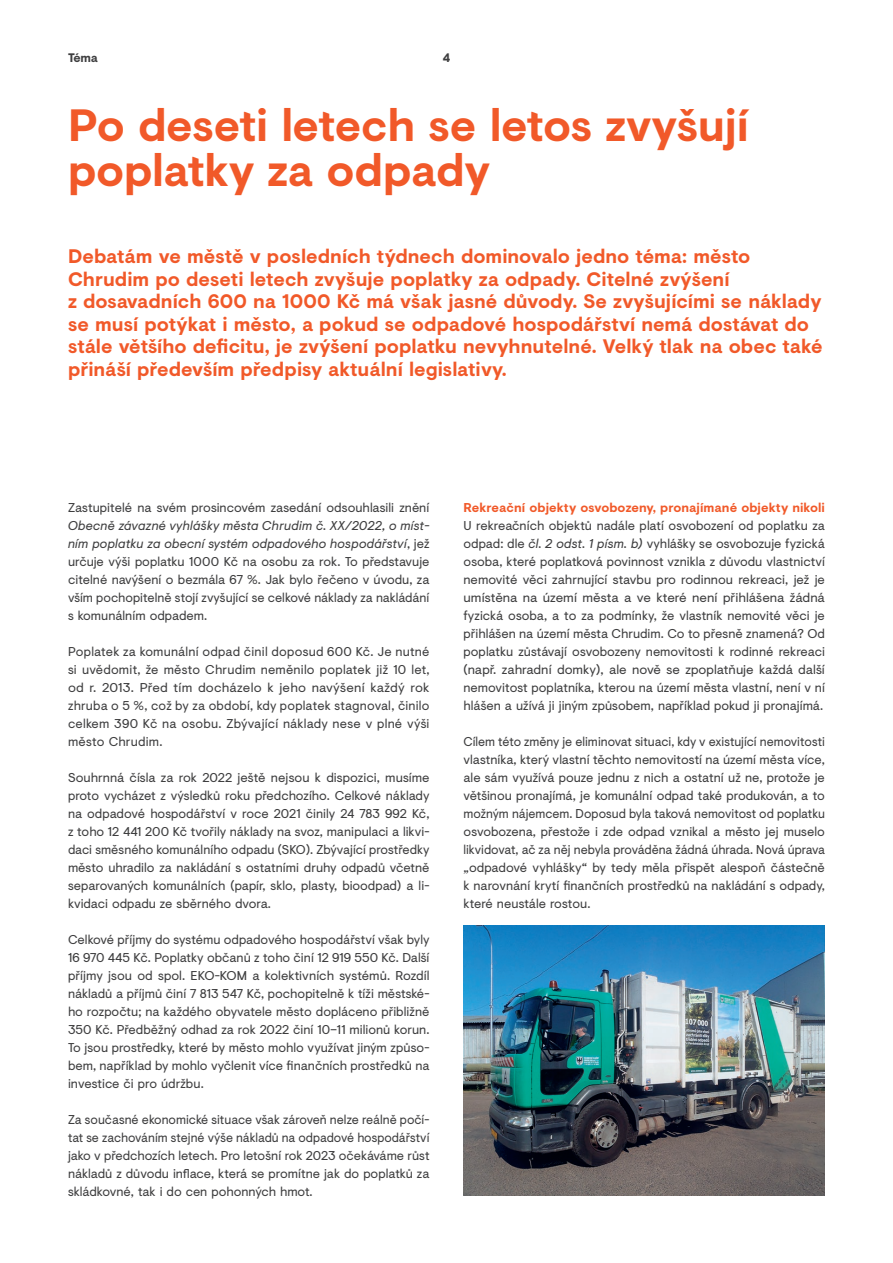
<style>
.page{position:relative;width:893px;height:1263px;background:#fff}
.page>*{position:absolute;margin:0;border:0;box-sizing:border-box;transform-origin:0 0}
.t1{font:700 45px/45px "Visuelt";letter-spacing:-.005em;color:#f15929}
.t2{font:700 19.5px/22.5px "Visuelt";color:#f15929}
.t3{font:12.75px/18px "Visuelt";color:#3e3e3f;text-align:justify}
.t4{font:700 12.75px "Visuelt";letter-spacing:.005em;color:#f15929}
.t5{font:700 12.3px "Visuelt";color:#3e3e3f}
.s1{font-style:italic}
</style>
<div class="page">
<img style="left:463px;top:926px;width:362px;height:270px">
<p class="t5" style="left:68px;top:49px;width:31px">Téma</p>
<p class="t5" style="left:443px;top:49px;width:9px">4</p>
<h1 class="t1" style="left:68px;top:102px;width:682px">Po deseti letech se letos zvyšují poplatky za odpady</h1>
<p class="t2" style="left:68px;top:245px;width:756px">Debatám ve městě v posledních týdnech dominovalo jedno téma: město Chrudim po deseti letech zvyšuje poplatky za odpady. Citelné zvýšení<br>z dosavadních 600 na 1000 Kč má však jasné důvody. Se zvyšujícími se náklady se musí potýkat i město, a pokud se odpadové hospodářství nemá dostávat do stále většího deficitu, je zvýšení poplatku nevyhnutelné. Velký tlak na obec také přináší především předpisy aktuální legislativy.</p>
<p class="t3" style="left:68px;top:498px;width:363px">Zastupitelé na svém prosincovém zasedání odsouhlasili znění</p>
<p class="t3" style="left:68px;top:516px;width:363px"><span class="s1">Obecně závazné vyhlášky města Chrudim č. XX/2022, o míst&shy;ním poplatku za obecní systém odpadového hospodářství</span>, jež určuje výši poplatku 1000 Kč na osobu za rok. To představuje citelné navýšení o bezmála 67 %. Jak bylo řečeno v úvodu, za vším pochopitelně stojí zvyšující se celkové náklady za nakládání s komunálním odpadem.</p>
<p class="t3" style="left:68px;top:642px;width:363px">Poplatek za komunální odpad činil doposud 600 Kč. Je nutné si uvědomit, že město Chrudim neměnilo poplatek již 10 let, od r. 2013. Před tím docházelo k jeho navýšení každý rok zhruba o 5 %, což by za období, kdy poplatek stagnoval, činilo celkem 390 Kč na osobu. Zbývající náklady nese v plné výši město Chrudim.</p>
<p class="t3" style="left:68px;top:768px;width:363px">Souhrnná čísla za rok 2022 ještě nejsou k dispozici, musíme proto vycházet z výsledků roku předchozího. Celkové náklady na odpadové hospodářství v roce 2021 činily 24 783 992 Kč, z toho 12 441 200 Kč tvořily náklady na svoz, manipulaci a likvi&shy;daci směsného komunálního odpadu (SKO). Zbývající prostředky město uhradilo za nakládání s ostatními druhy odpadů včetně separovaných komunálních (papír, sklo, plasty, bioodpad) a li&shy;kvidaci odpadu ze sběrného dvora.</p>
<p class="t3" style="left:68px;top:930px;width:363px">Celkové příjmy do systému odpadového hospodářství však byly 16 970 445 Kč. Poplatky občanů z toho činí 12 919 550 Kč. Další příjmy jsou od spol. EKO-KOM a kolektivních systémů. Rozdíl nákladů a příjmů činí 7 813 547 Kč, pochopitelně k tíži městské&shy;ho rozpočtu; na každého obyvatele město dopláceno přibližně 350 Kč. Předběžný odhad za rok 2022 činí 10–11 milionů korun.<br>To jsou prostředky, které by město mohlo využívat jiným způso&shy;bem, například by mohlo vyčlenit více finančních prostředků na investice či pro údržbu.</p>
<p class="t3" style="left:68px;top:1110px;width:363px">Za současné ekonomické situace však zároveň nelze reálně počí&shy;tat se zachováním stejné výše nákladů na odpadové hospodářství jako v předchozích letech. Pro letošní rok 2023 očekáváme růst nákladů z důvodu inflace, která se promítne jak do poplatků za skládkovné, tak i do cen pohonných hmot.</p>
<p class="t4" style="left:463px;top:498px;width:363px">Rekreační objekty osvobozeny, pronajímané objekty nikoli</p>
<p class="t3" style="left:463px;top:516px;width:363px">U rekreačních objektů nadále platí osvobození od poplatku za odpad: dle <span class="s1">čl. 2 odst. 1 písm. b)</span> vyhlášky se osvobozuje fyzická osoba, které poplatková povinnost vznikla z důvodu vlastnictví nemovité věci zahrnující stavbu pro rodinnou rekreaci, jež je umístěna na území města a ve které není přihlášena žádná fyzická osoba, a to za podmínky, že vlastník nemovité věci je přihlášen na území města Chrudim. Co to přesně znamená? Od poplatku zůstávají osvobozeny nemovitosti k rodinné rekreaci (např. zahradní domky), ale nově se zpoplatňuje každá další nemovitost poplatníka, kterou na území města vlastní, není v ní hlášen a užívá ji jiným způsobem, například pokud ji pronajímá.</p>
<p class="t3" style="left:463px;top:732px;width:363px">Cílem této změny je eliminovat situaci, kdy v existující nemovitosti vlastníka, který vlastní těchto nemovitostí na území města více, ale sám využívá pouze jednu z nich a ostatní už ne, protože je většinou pronajímá, je komunální odpad také produkován, a to možným nájemcem. Doposud byla taková nemovitost od poplatku osvobozena, přestože i zde odpad vznikal a město jej muselo likvidovat, ač za něj nebyla prováděna žádná úhrada. Nová úprava „odpadové vyhlášky“ by tedy měla přispět alespoň částečně k narovnání krytí finančních prostředků na nakládání s odpady, které neustále rostou.</p>
</div>
